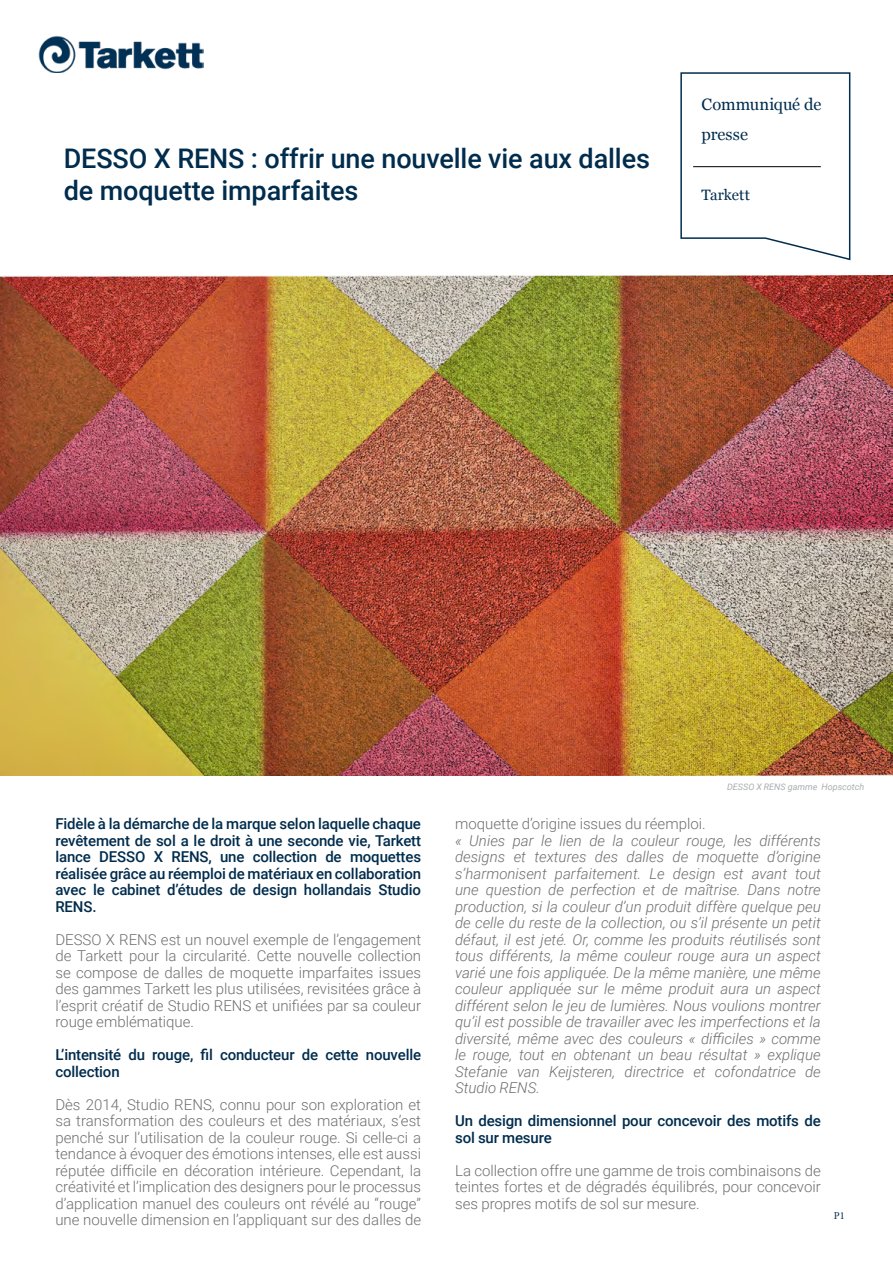
<style>
.page{position:relative;width:893px;height:1263px;background:#fff}
.page>*{position:absolute;margin:0;border:0;box-sizing:border-box;transform-origin:0 0}
.t1{font:500 27px/31.5px "Roboto";letter-spacing:-.005em;color:#002c4d}
.t2{font:16.5px/30px "Georgia";color:#002c4d}
.t3{font:300 15px/16.5px "Roboto";color:#706f6f;text-align:justify}
.t4{font:italic 300 15px/16.5px "Roboto";color:#706f6f;text-align:justify}
.t5{font:500 15px/16.5px "Roboto";letter-spacing:-.01em;color:#002c4d}
.t6{font:15px "Georgia";color:#002c4d}
.t7{font:10.5px "Minion Pro";color:#002c4d}
.t8{font:italic 9px "Roboto";color:#a9adb0}
</style>
<div class="page">
<img style="left:0;top:276px;width:893px;height:500px">
<img style="left:38px;top:36px;width:166px;height:36px">
<svg style="left:680px;top:72px;width:171px;height:189px"></svg>
<hr style="left:693px;top:166px;width:128px;height:1px;background:#000">
<h1 class="t1" style="left:64px;top:142px;width:588px">DESSO X RENS : offrir une nouvelle vie aux dalles de moquette imparfaites</h1>
<p class="t2" style="left:701px;top:88px;width:121px">Communiqué de presse</p>
<p class="t6" style="left:701px;top:183px;width:50px">Tarkett</p>
<p class="t8" style="left:727px;top:780px;width:139px">DESSO X RENS gamme Hopscotch</p>
<p class="t5" style="left:55px;top:815px;width:367px;text-align:justify">Fidèle à la démarche de la marque selon laquelle chaque revêtement de sol a le droit à une seconde vie, Tarkett lance DESSO X RENS, une collection de moquettes réalisée grâce au réemploi de matériaux en collaboration avec le cabinet d’études de design hollandais Studio RENS.</p>
<p class="t3" style="left:55px;top:931px;width:367px">DESSO X RENS est un nouvel exemple de l’engagement de Tarkett pour la circularité. Cette nouvelle collection se compose de dalles de moquette imparfaites issues des gammes Tarkett les plus utilisées, revisitées grâce à l’esprit créatif de Studio RENS et unifiées par sa couleur rouge emblématique.</p>
<p class="t5" style="left:55px;top:1046px;width:367px">L’intensité du rouge, fil conducteur de cette nouvelle collection</p>
<p class="t3" style="left:55px;top:1096px;width:367px">Dès 2014, Studio RENS, connu pour son exploration et sa transformation des couleurs et des matériaux, s’est penché sur l’utilisation de la couleur rouge. Si celle-ci a tendance à évoquer des émotions intenses, elle est aussi réputée difficile en décoration intérieure. Cependant, la créativité et l’implication des designers pour le processus d’application manuel des couleurs ont révélé au “rouge” une nouvelle dimension en l’appliquant sur des dalles de</p>
<p class="t3" style="left:455px;top:815px;width:252px">moquette d’origine issues du réemploi.</p>
<p class="t4" style="left:455px;top:832px;width:367px">« Unies par le lien de la couleur rouge, les différents designs et textures des dalles de moquette d’origine s’harmonisent parfaitement. Le design est avant tout une question de perfection et de maîtrise. Dans notre production, si la couleur d’un produit diffère quelque peu de celle du reste de la collection, ou s’il présente un petit défaut, il est jeté. Or, comme les produits réutilisés sont tous différents, la même couleur rouge aura un aspect varié une fois appliquée. De la même manière, une même couleur appliquée sur le même produit aura un aspect différent selon le jeu de lumières. Nous voulions montrer qu’il est possible de travailler avec les imperfections et la diversité, même avec des couleurs « difficiles » comme le rouge, tout en obtenant un beau résultat » explique Stefanie van Keijsteren, directrice et cofondatrice de Studio RENS.</p>
<p class="t5" style="left:455px;top:1112px;width:367px">Un design dimensionnel pour concevoir des motifs de sol sur mesure</p>
<p class="t3" style="left:455px;top:1162px;width:367px">La collection offre une gamme de trois combinaisons de teintes fortes et de dégradés équilibrés, pour concevoir ses propres motifs de sol sur mesure.</p>
<p class="t7" style="left:834px;top:1209px;width:13px">P1</p>
</div>
